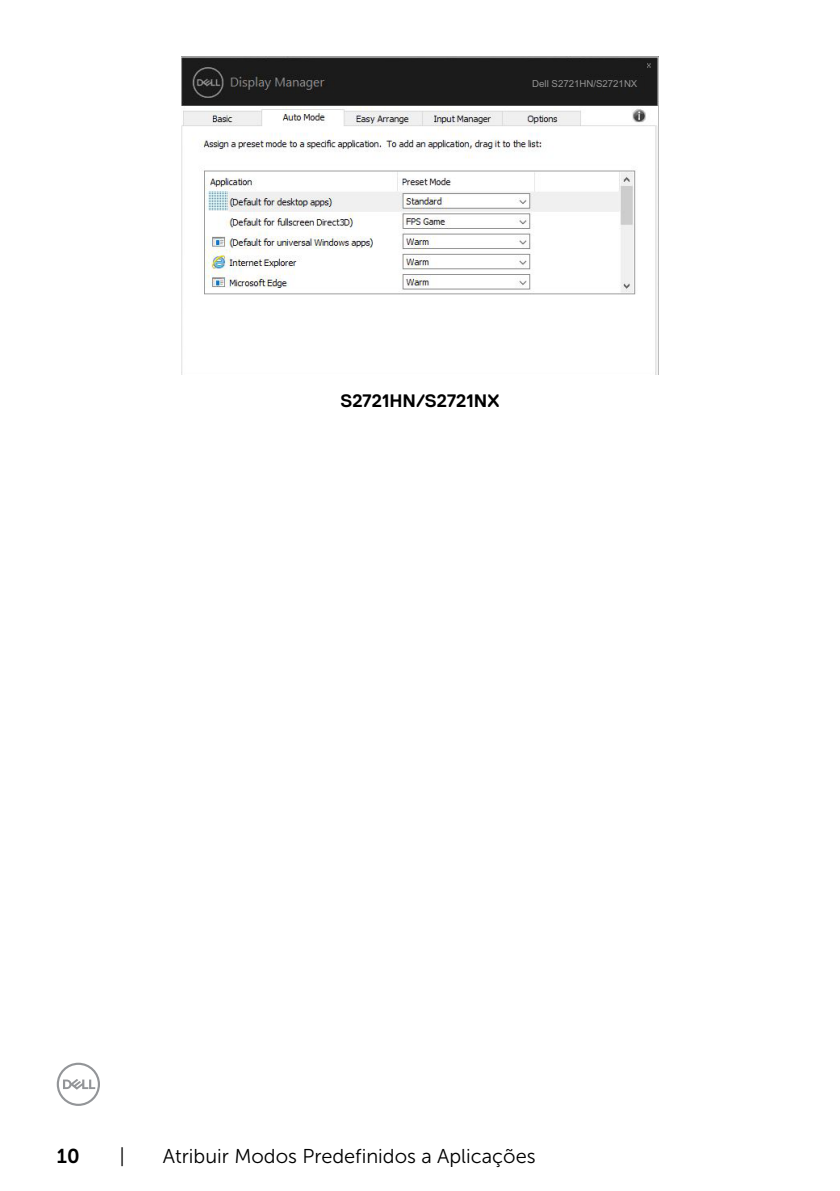
<style>
.page{position:relative;width:840px;height:1191px;background:#fff}
.page>*{position:absolute;margin:0;border:0;box-sizing:border-box;transform-origin:0 0}
.t1{font:20px "Museo Sans For Dell 300";color:#000}
.t2{font:20px "Museo Sans For Dell 700";color:#000}
.t3{font:700 18px "Dell Replica";color:#000}
.t4{font:9.6px "Arial";color:#939393}
</style>
<div class="page">
<svg style="left:57px;top:1062px;width:43px;height:44px"></svg>
<img style="left:182px;top:57px;width:475px;height:318px">
<div style="left:539px;top:77px;width:104px;height:12px;background:#1b1b1b"></div>
<p class="t4" style="left:532px;top:78px;width:107px">Dell S2721HN/S2721NX</p>
<p class="t3" style="left:340px;top:390px;width:160px">S2721HN/S2721NX</p>
<p class="t2" style="left:57px;top:1144px;width:24px">10</p>
<p class="t1" style="left:120px;top:1145px;width:7px">|</p>
<p class="t1" style="left:163px;top:1145px;width:374px">Atribuir Modos Predefinidos a Aplicações</p>
</div>
